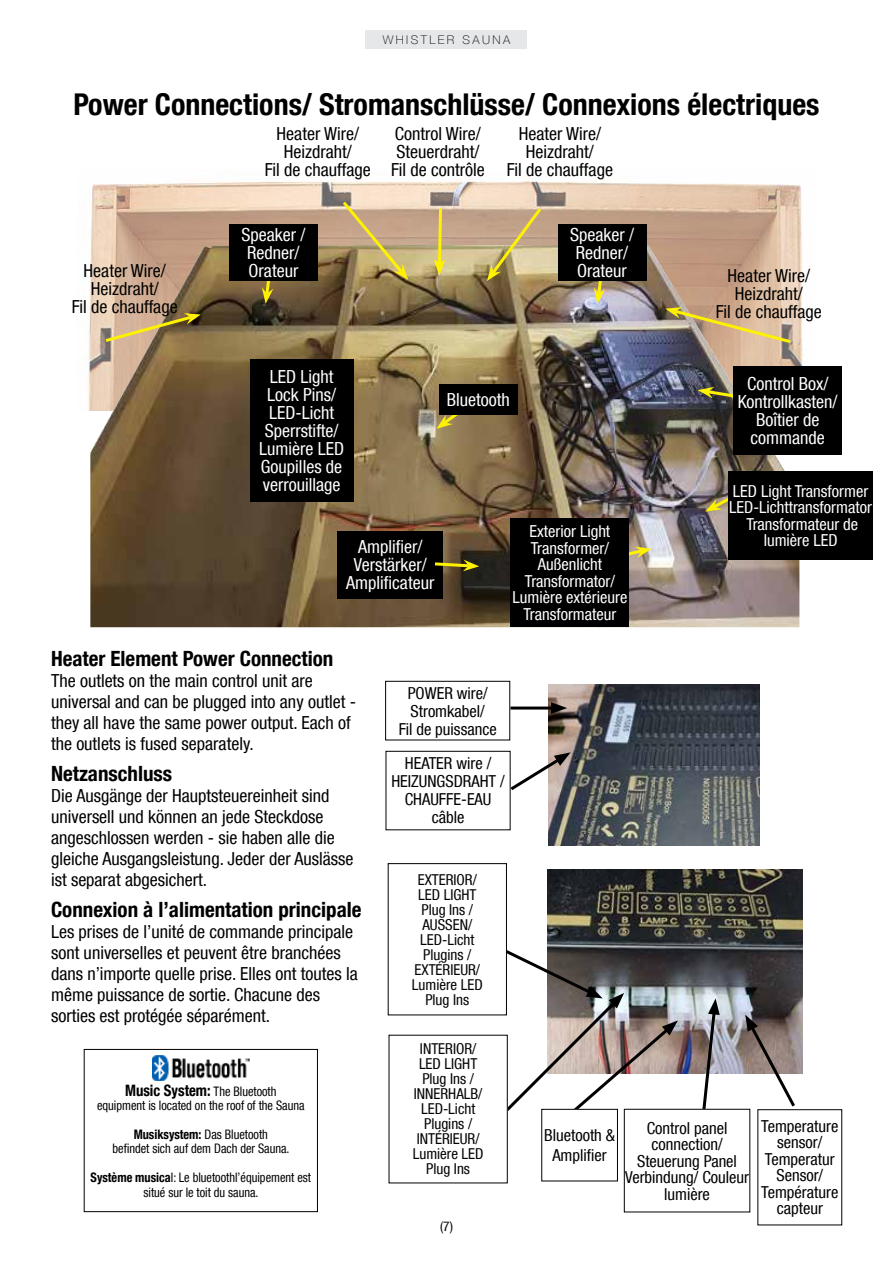
<style>
.page{position:relative;width:893px;height:1263px;background:#fff}
.page>*{position:absolute;margin:0;border:0;box-sizing:border-box;transform-origin:0 0}
.t1{font:700 condensed 30px "Helvetica Neue LT Com";color:#000}
.t2{font:700 condensed 21px "Helvetica Neue LT Com";color:#000}
.t3{font:condensed 18px/21px "Helvetica Neue LT Com";color:#000;text-align:center}
.t4{font:condensed 18px/18px "Helvetica Neue LT Com";color:#fff;text-align:center}
.t5{font:condensed 16.5px/16.5px "Helvetica Neue LT Com";color:#000;text-align:center}
.t6{font:condensed 16.5px/16.5px "Helvetica Neue LT Com";color:#fff;text-align:center}
.t7{font:700 condensed 15.75px "Helvetica Neue LT Com";color:#000;scale:.94 1}
.t8{font:condensed 15px/15px "Helvetica Neue LT Com";color:#000;text-align:center}
.t9{font:condensed 13.5px "Helvetica Neue LT Com";color:#000}
.t10{font:condensed 13.05px/14.4px "Helvetica Neue LT Com";color:#000;text-align:center;scale:.94 1}
.t11{font:100 12px "Helvetica Neue";letter-spacing:.2em;color:#000}
.s1{font-weight:400;font-size:13.05px}
.s2{font-weight:700}
</style>
<div class="page">
<div style="left:366px;top:30px;width:161px;height:18px;background:#e6e7e8"></div>
<img style="left:88px;top:175px;width:727px;height:235px">
<img style="left:90px;top:245px;width:709px;height:382px">
<div style="left:250px;top:359px;width:103px;height:142px;background:#000"></div>
<svg style="left:102px;top:313px;width:99px;height:31px;background:#b29967"></svg>
<svg style="left:665px;top:307px;width:129px;height:38px;background:#c1a882"></svg>
<svg style="left:340px;top:198px;width:68px;height:82px;background:#c0a679"></svg>
<svg style="left:434px;top:205px;width:11px;height:71px"></svg>
<svg style="left:487px;top:205px;width:57px;height:76px;background:#c7b081"></svg>
<svg style="left:629px;top:547px;width:22px;height:15px"></svg>
<svg style="left:436px;top:400px;width:37px;height:29px"></svg>
<div style="left:511px;top:518px;width:118px;height:109px;background:#000"></div>
<div style="left:439px;top:384px;width:79px;height:30px;background:#000"></div>
<svg style="left:698px;top:387px;width:35px;height:14px"></svg>
<div style="left:733px;top:367px;width:109px;height:88px;background:#000"></div>
<div style="left:337px;top:531px;width:106px;height:67px;background:#000"></div>
<svg style="left:705px;top:488px;width:23px;height:24px"></svg>
<div style="left:728px;top:471px;width:145px;height:89px;background:#000"></div>
<svg style="left:434px;top:560px;width:45px;height:11px"></svg>
<svg style="left:594px;top:281px;width:11px;height:23px"></svg>
<svg style="left:262px;top:281px;width:11px;height:23px"></svg>
<div style="left:558px;top:224px;width:88px;height:57px;background:#000"></div>
<div style="left:229px;top:224px;width:89px;height:57px;background:#000"></div>
<div style="left:84px;top:1049px;width:234px;height:163px;border:1px solid #000"></div>
<img style="left:152px;top:1055px;width:98px;height:26px">
<img style="left:547px;top:869px;width:255px;height:204px">
<svg style="left:701px;top:998px;width:19px;height:111px"></svg>
<svg style="left:745px;top:1015px;width:53px;height:95px"></svg>
<div style="left:542px;top:1109px;width:76px;height:72px;border:1px solid #000"></div>
<div style="left:624px;top:1109px;width:126px;height:103px;border:1px solid #000"></div>
<svg style="left:491px;top:942px;width:187px;height:175px"></svg>
<div style="left:385px;top:681px;width:125px;height:59px;border:1px solid #000"></div>
<div style="left:386px;top:751px;width:124px;height:79px;border:1px solid #000"></div>
<img style="left:549px;top:685px;width:211px;height:161px">
<hr style="left:510px;top:706px;width:47px;height:3px;background:#000">
<svg style="left:551px;top:702px;width:16px;height:12px"></svg>
<svg style="left:507px;top:752px;width:64px;height:41px"></svg>
<div style="left:388px;top:864px;width:118px;height:151px;background:#fff"></div>
<div style="left:388px;top:863px;width:119px;height:152px;border:1px solid #000"></div>
<div style="left:389px;top:1035px;width:118px;height:148px;background:#fff"></div>
<p class="t11" style="left:383px;top:33px;width:129px">WHISTLER SAUNA</p>
<h1 class="t1" style="left:73px;top:86px;width:748px">Power Connections/ Stromanschlüsse/ Connexions électriques</h1>
<p class="t3" style="left:391px;top:125px;width:95px;line-height:18px;text-align:left">Control Wire/<br>Steuerdraht/<br>Fil de contrôle</p>
<p class="t3" style="left:265px;top:125px;width:108px;line-height:18px">Heater Wire/<br>Heizdraht/<br>Fil de chauffage</p>
<p class="t3" style="left:507px;top:125px;width:108px;line-height:18px">Heater Wire/<br>Heizdraht/<br>Fil de chauffage</p>
<p class="t4" style="left:241px;top:226px;width:65px">Speaker /<br>Redner/<br>Orateur</p>
<p class="t4" style="left:570px;top:226px;width:65px">Speaker /<br>Redner/<br>Orateur</p>
<p class="t3" style="left:72px;top:262px;width:108px;line-height:18px">Heater Wire/<br>Heizdraht/<br>Fil de chauffage</p>
<p class="t3" style="left:716px;top:266px;width:108px;line-height:18px">Heater Wire/<br>Heizdraht/<br>Fil de chauffage</p>
<p class="t4" style="left:259px;top:367px;width:86px">LED Light<br>Lock Pins/<br>LED-Licht<br>Sperrstifte/<br>Lumière LED<br>Goupilles de verrouillage</p>
<p class="t4" style="left:346px;top:537px;width:90px">Amplifier/<br>Verstärker/<br>Amplificateur</p>
<p class="t4" style="left:447px;top:390px;width:64px">Bluetooth</p>
<p class="t6" style="left:512px;top:523px;width:116px">Exterior Light<br>Transformer/<br>Außenlicht<br>Transformator/<br>Lumière extérieure<br>Transformateur</p>
<p class="t4" style="left:738px;top:375px;width:101px">Control Box/<br>Kontrollkasten/<br>Boîtier de commande</p>
<p class="t6" style="left:729px;top:482px;width:144px">LED Light Transformer<br>LED-Lichttransformator<br>Transformateur de lumière LED</p>
<p class="t2" style="left:51px;top:646px;width:284px">Heater Element Power Connection</p>
<p class="t3" style="left:51px;top:669px;width:306px;text-align:left">The outlets on the main control unit are universal and can be plugged into any outlet - they all have the same power output. Each of the outlets is fused separately.</p>
<p class="t2" style="left:51px;top:761px;width:123px">Netzanschluss</p>
<p class="t3" style="left:51px;top:785px;width:304px;text-align:left">Die Ausgänge der Hauptsteuereinheit sind universell und können an jede Steckdose angeschlossen werden - sie haben alle die gleiche Ausgangsleistung. Jeder der Auslässe ist separat abgesichert.</p>
<p class="t2" style="left:51px;top:897px;width:312px">Connexion à l’alimentation principale</p>
<p class="t3" style="left:51px;top:921px;width:308px;text-align:left">Les prises de l’unité de commande principale sont universelles et peuvent être branchées dans n’importe quelle prise. Elles ont toutes la même puissance de sortie. Chacune des sorties est protégée séparément.</p>
<p class="t7" style="left:125px;top:1081px;width:163px">Music System: <span class="s1">The Bluetooth</span></p>
<p class="t10" style="left:97px;top:1098px;width:222px">equipment is located on the roof of the Sauna</p>
<p class="t10" style="left:113px;top:1127px;width:190px"><span class="s2">Musiksystem:</span> Das Bluetooth<br>befindet sich auf dem Dach der Sauna.</p>
<p class="t10" style="left:91px;top:1170px;width:236px"><span class="s2">Système musica</span>l: Le bluetoothl’équipement est situé sur le toit du sauna.</p>
<p class="t5" style="left:399px;top:683px;width:100px;line-height:18px">POWER wire/<br>Stromkabel/<br>Fil de puissance</p>
<p class="t5" style="left:391px;top:754px;width:115px;line-height:18px">HEATER wire /<br>HEIZUNGSDRAHT /<br>CHAUFFE-EAU câble</p>
<p class="t8" style="left:412px;top:872px;width:72px">EXTERIOR/<br>LED LIGHT<br>Plug Ins /<br>AUSSEN/<br>LED-Licht<br>Plugins /<br>EXTÉRIEUR/<br>Lumière LED<br>Plug Ins</p>
<p class="t8" style="left:413px;top:1041px;width:72px">INTERIOR/<br>LED LIGHT<br>Plug Ins /<br>INNERHALB/<br>LED-Licht<br>Plugins /<br>INTÉRIEUR/<br>Lumière LED<br>Plug Ins</p>
<p class="t9" style="left:440px;top:1218px;width:14px">(7)</p>
<p class="t5" style="left:544px;top:1125px;width:72px;line-height:20px">Bluetooth &amp;<br>Amplifier</p>
<p class="t5" style="left:761px;top:1118px;width:79px">Temperature sensor/<br>Temperatur<br>Sensor/<br>Température capteur</p>
<p class="t5" style="left:625px;top:1119px;width:126px">Control panel connection/<br>Steuerung Panel<br>Verbindung/ Couleur lumière</p>
</div>
